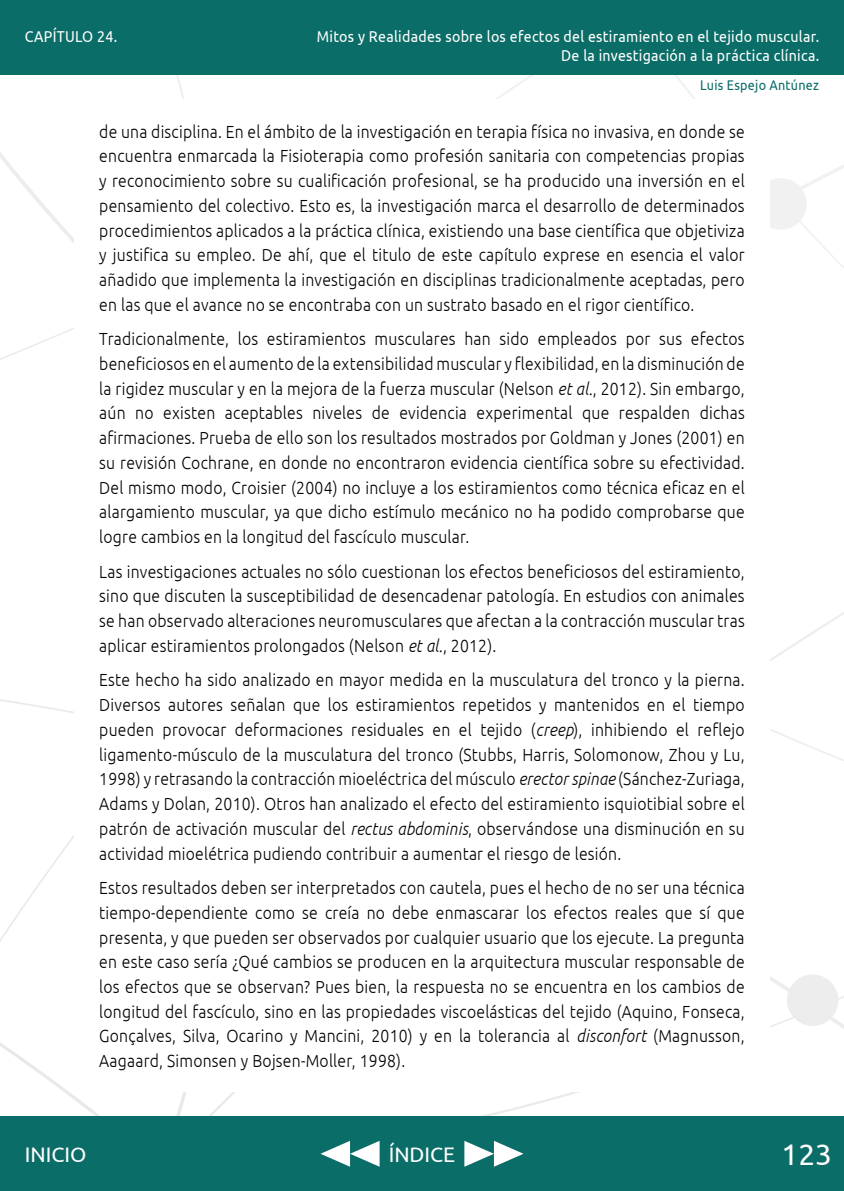
<style>
.page{position:relative;width:844px;height:1191px;background:#fff}
.page>*{position:absolute;margin:0;border:0;box-sizing:border-box;transform-origin:0 0}
.t1{font:29.75px "Ubuntu";color:#fff}
.t2{font:21px "Ubuntu";color:#fff}
.t3{font:300 17.5px/24.7px "Ubuntu";letter-spacing:.015em;color:#000;text-align:justify;scale:.9 1}
.t4{font:15.75px/18.9px "Ubuntu";letter-spacing:.02em;color:#fff;text-align:right;scale:.9 1}
.t5{font:14px "Ubuntu";letter-spacing:.02em;color:#0a6d67;scale:.9 1}
.s1{font-style:italic}
</style>
<div class="page">
<svg style="left:214px;top:74px;width:629px;height:176px"></svg>
<div style="left:0;top:1116px;width:843px;height:75px;background:#0a6d67"></div>
<div style="left:74px;top:99px;width:695px;height:992px;background:#fff"></div>
<svg style="left:464px;top:1141px;width:59px;height:25px"></svg>
<svg style="left:320px;top:1141px;width:59px;height:25px"></svg>
<div style="left:0;top:0;width:843px;height:74px;background:#0a6d67"></div>
<p class="t4" style="left:25px;top:26px;width:104px">Capítulo 24.</p>
<p class="t4" style="left:317px;top:26px;width:559px">Mitos y Realidades sobre los efectos del estiramiento en el tejido muscular.<br>De la investigación a la práctica clínica.</p>
<p class="t5" style="left:700px;top:77px;width:134px">Luis Espejo Antúnez</p>
<p class="t3" style="left:99px;top:119px;width:718px">de una disciplina. En el ámbito de la investigación en terapia física no invasiva, en donde se encuentra enmarcada la Fisioterapia como profesión sanitaria con competencias propias y reconocimiento sobre su cualificación profesional, se ha producido una inversión en el pensamiento del colectivo. Esto es, la investigación marca el desarrollo de determinados procedimientos aplicados a la práctica clínica, existiendo una base científica que objetiviza y justifica su empleo. De ahí, que el titulo de este capítulo exprese en esencia el valor añadido que implementa la investigación en disciplinas tradicionalmente aceptadas, pero en las que el avance no se encontraba con un sustrato basado en el rigor científico.</p>
<p class="t3" style="left:99px;top:326px;width:718px">Tradicionalmente, los estiramientos musculares han sido empleados por sus efectos beneficiosos en el aumento de la extensibilidad muscular y flexibilidad, en la disminución de la rigidez muscular y en la mejora de la fuerza muscular (Nelson <span class="s1">et al.</span>, 2012). Sin embargo, aún no existen aceptables niveles de evidencia experimental que respalden dichas afirmaciones. Prueba de ello son los resultados mostrados por Goldman y Jones (2001) en su revisión Cochrane, en donde no encontraron evidencia científica sobre su efectividad.<br>Del mismo modo, Croisier (2004) no incluye a los estiramientos como técnica eficaz en el alargamiento muscular, ya que dicho estímulo mecánico no ha podido comprobarse que logre cambios en la longitud del fascículo muscular.</p>
<p class="t3" style="left:99px;top:558px;width:718px">Las investigaciones actuales no sólo cuestionan los efectos beneficiosos del estiramiento, sino que discuten la susceptibilidad de desencadenar patología. En estudios con animales se han observado alteraciones neuromusculares que afectan a la contracción muscular tras aplicar estiramientos prolongados (Nelson <span class="s1">et al.</span>, 2012).</p>
<p class="t3" style="left:99px;top:667px;width:718px">Este hecho ha sido analizado en mayor medida en la musculatura del tronco y la pierna.<br>Diversos autores señalan que los estiramientos repetidos y mantenidos en el tiempo pueden provocar deformaciones residuales en el tejido (<span class="s1">creep</span>), inhibiendo el reflejo ligamento-músculo de la musculatura del tronco (Stubbs, Harris, Solomonow, Zhou y Lu, 1998) y retrasando la contracción mioeléctrica del músculo <span class="s1">erector spinae</span> (Sánchez-Zuriaga, Adams y Dolan, 2010). Otros han analizado el efecto del estiramiento isquiotibial sobre el patrón de activación muscular del <span class="s1">rectus abdominis</span>, observándose una disminución en su actividad mioelétrica pudiendo contribuir a aumentar el riesgo de lesión.</p>
<p class="t3" style="left:99px;top:875px;width:718px">Estos resultados deben ser interpretados con cautela, pues el hecho de no ser una técnica tiempo-dependiente como se creía no debe enmascarar los efectos reales que sí que presenta, y que pueden ser observados por cualquier usuario que los ejecute. La pregunta en este caso sería ¿Qué cambios se producen en la arquitectura muscular responsable de los efectos que se observan? Pues bien, la respuesta no se encuentra en los cambios de longitud del fascículo, sino en las propiedades viscoelásticas del tejido (Aquino, Fonseca, Gonçalves, Silva, Ocarino y Mancini, 2010) y en la tolerancia al <span class="s1">disconfort</span> (Magnusson, Aagaard, Simonsen y Bojsen-Moller, 1998).</p>
<p class="t2" style="left:25px;top:1141px;width:63px">Inicio</p>
<p class="t2" style="left:388px;top:1141px;width:68px">índice</p>
<h1 class="t1" style="left:781px;top:1136px;width:52px">123</h1>
</div>
